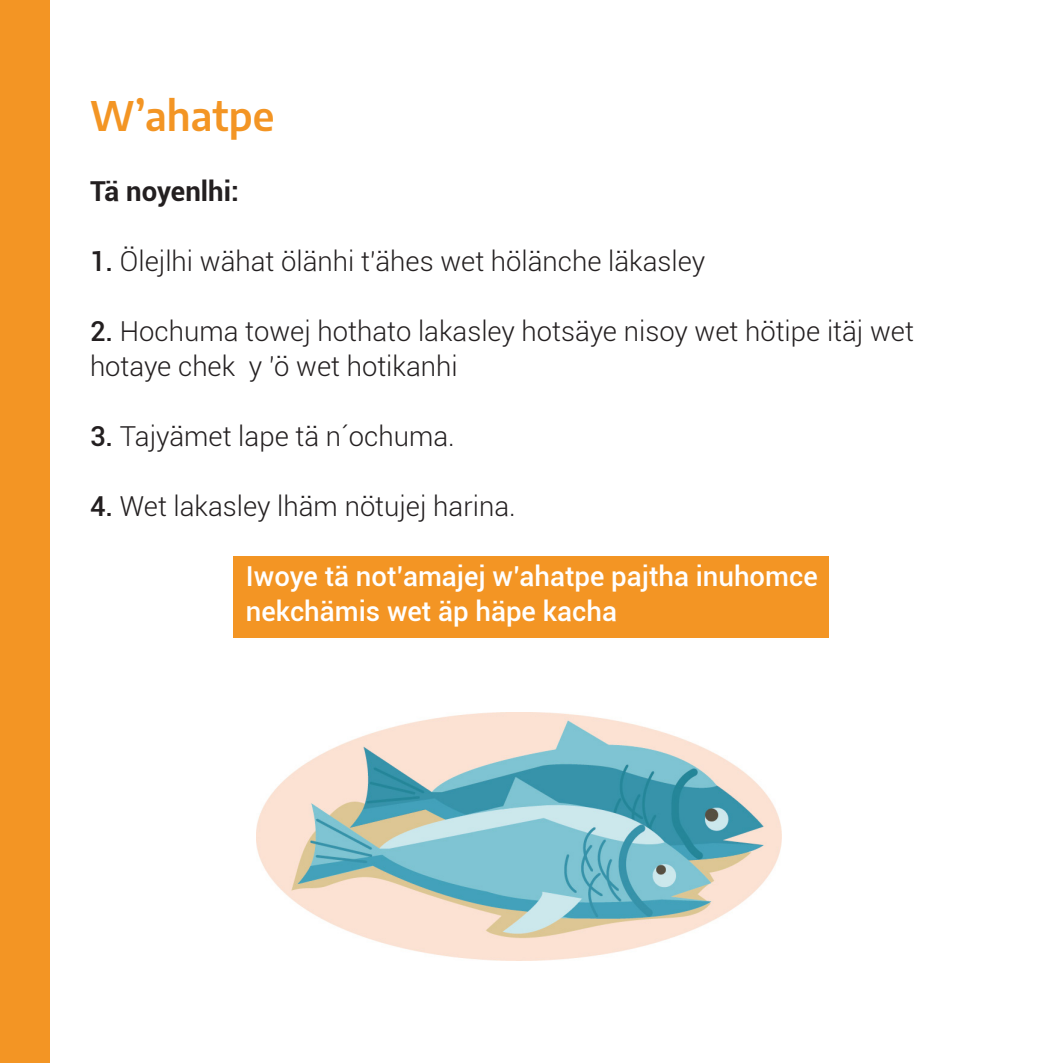
<style>
.page{position:relative;width:1063px;height:1063px;background:#fff}
.page>*{position:absolute;margin:0;border:0;box-sizing:border-box;transform-origin:0 0}
.t1{font:600 40px "Encode Sans";color:#f39524}
.t2{font:300 27.5px/35px "Roboto";color:#231f20}
.t3{font:500 27.5px/35px "Roboto";color:#fff}
.t4{font:700 27.5px "Roboto";color:#231f20}
.s1{font-weight:500}
</style>
<div class="page">
<div style="left:233px;top:556px;width:596px;height:82px;background:#f39524"></div>
<img style="left:257px;top:712px;width:524px;height:248px">
<div style="left:0;top:0;width:49px;height:1063px;background:#f39524"></div>
<p class="t1" style="left:90px;top:87px;width:186px">W’ahatpe</p>
<p class="t4" style="left:90px;top:172px;width:150px">Tä noyenlhi:</p>
<p class="t2" style="left:90px;top:243px;width:617px"><span class="s1">1.</span> Ölejlhi wähat ölänhi t’ähes wet hölänche läkasley</p>
<p class="t2" style="left:90px;top:313px;width:825px"><span class="s1">2.</span> Hochuma towej hothato lakasley hotsäye nisoy wet hötipe itäj wet hotaye chek y ’ö wet hotikanhi</p>
<p class="t2" style="left:90px;top:418px;width:366px"><span class="s1">3.</span> Tajyämet lape tä n´ochuma.</p>
<p class="t2" style="left:90px;top:488px;width:427px"><span class="s1">4.</span> Wet lakasley lhäm nötujej harina.</p>
<p class="t3" style="left:246px;top:558px;width:573px">Iwoye tä not’amajej w’ahatpe pajtha inuhomce nekchämis wet äp häpe kacha</p>
</div>
